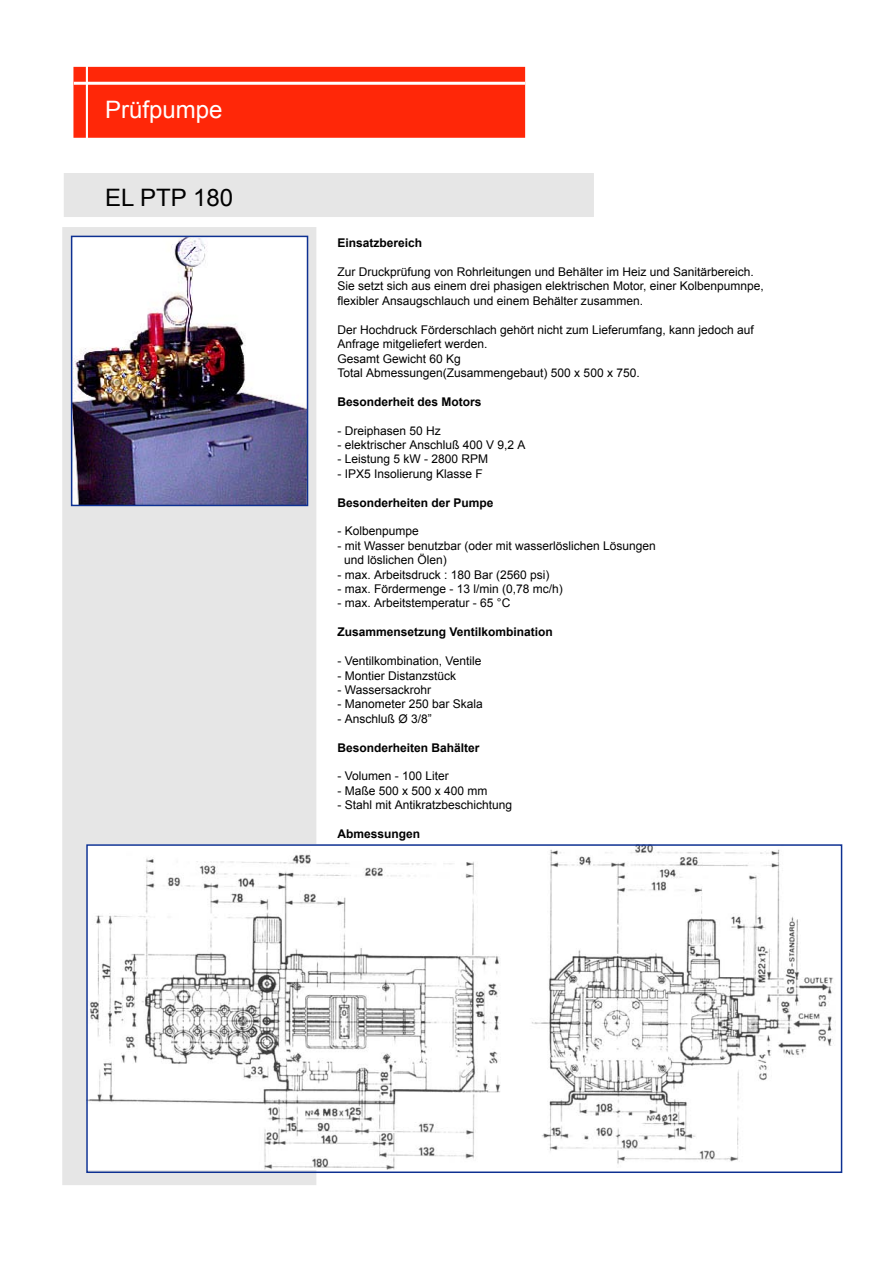
<style>
.page{position:relative;width:893px;height:1265px;background:#fff}
.page>*{position:absolute;margin:0;border:0;box-sizing:border-box;transform-origin:0 0}
.t1{font:24px "Arial";color:#fff}
.t2{font:24px "Arial";color:#000}
.t3{font:12px/14.4px "Arial";color:#000}
.t4{font:700 12px "Arial";color:#000}
</style>
<div class="page">
<div style="left:62px;top:227px;width:254px;height:957px;background:#e6e6e6"></div>
<div style="left:64px;top:173px;width:530px;height:44px;background:#e6e6e6"></div>
<svg style="left:73px;top:66px;width:453px;height:72px;background:#ff3417"></svg>
<img style="left:74px;top:239px;width:231px;height:264px">
<div style="left:71px;top:236px;width:237px;height:270px;border:2px solid #0e3192"></div>
<img style="left:89px;top:847px;width:747px;height:321px">
<div style="left:86px;top:844px;width:756px;height:328px;border:2px solid #0e3192"></div>
<h1 class="t1" style="left:105px;top:94px;width:119px">Prüfpumpe</h1>
<h1 class="t2" style="left:105px;top:182px;width:130px">EL PTP 180</h1>
<p class="t4" style="left:338px;top:235px;width:86px">Einsatzbereich</p>
<p class="t3" style="left:338px;top:265px;width:428px">Zur Druckprüfung von Rohrleitungen und Behälter im Heiz und Sanitärbereich.<br>Sie setzt sich aus einem drei phasigen elektrischen Motor, einer Kolbenpumnpe, flexibler Ansaugschlauch und einem Behälter zusammen.</p>
<p class="t3" style="left:338px;top:322px;width:418px">Der Hochdruck Förderschlach gehört nicht zum Lieferumfang, kann jedoch auf Anfrage mitgeliefert werden.<br>Gesamt Gewicht 60 Kg<br>Total Abmessungen(Zusammengebaut) 500 x 500 x 750.</p>
<p class="t4" style="left:338px;top:393px;width:146px">Besonderheit des Motors</p>
<p class="t3" style="left:338px;top:423px;width:105px">- Dreiphasen 50 Hz</p>
<p class="t3" style="left:338px;top:437px;width:190px">- elektrischer Anschluß 400 V 9,2 A</p>
<p class="t3" style="left:338px;top:452px;width:152px">- Leistung 5 kW - 2800 RPM</p>
<p class="t3" style="left:338px;top:466px;width:147px">- IPX5 Insolierung Klasse F</p>
<p class="t4" style="left:338px;top:494px;width:158px">Besonderheiten der Pumpe</p>
<p class="t3" style="left:338px;top:524px;width:83px">- Kolbenpumpe</p>
<p class="t3" style="left:344px;top:538px;width:313px;text-indent:-7px">- mit Wasser benutzbar (oder mit wasserlöslichen Lösungen und löslichen Ölen)</p>
<p class="t3" style="left:338px;top:567px;width:214px">- max. Arbeitsdruck : 180 Bar (2560 psi)</p>
<p class="t3" style="left:338px;top:581px;width:227px">- max. Fördermenge - 13 l/min (0,78 mc/h)</p>
<p class="t3" style="left:338px;top:596px;width:174px">- max. Arbeitstemperatur - 65 °C</p>
<p class="t4" style="left:338px;top:624px;width:217px">Zusammensetzung Ventilkombination</p>
<p class="t3" style="left:338px;top:653px;width:146px">- Ventilkombination, Ventile</p>
<p class="t3" style="left:338px;top:668px;width:120px">- Montier Distanzstück</p>
<p class="t3" style="left:338px;top:682px;width:95px">- Wassersackrohr</p>
<p class="t3" style="left:338px;top:697px;width:147px">- Manometer 250 bar Skala</p>
<p class="t3" style="left:338px;top:711px;width:96px">- Anschluß Ø 3/8”</p>
<p class="t4" style="left:338px;top:739px;width:144px">Besonderheiten Bahälter</p>
<p class="t3" style="left:338px;top:769px;width:113px">- Volumen - 100 Liter</p>
<p class="t3" style="left:338px;top:783px;width:152px">- Maße 500 x 500 x 400 mm</p>
<p class="t3" style="left:338px;top:797px;width:176px">- Stahl mit Antikratzbeschichtung</p>
<p class="t4" style="left:338px;top:825px;width:84px">Abmessungen</p>
</div>
